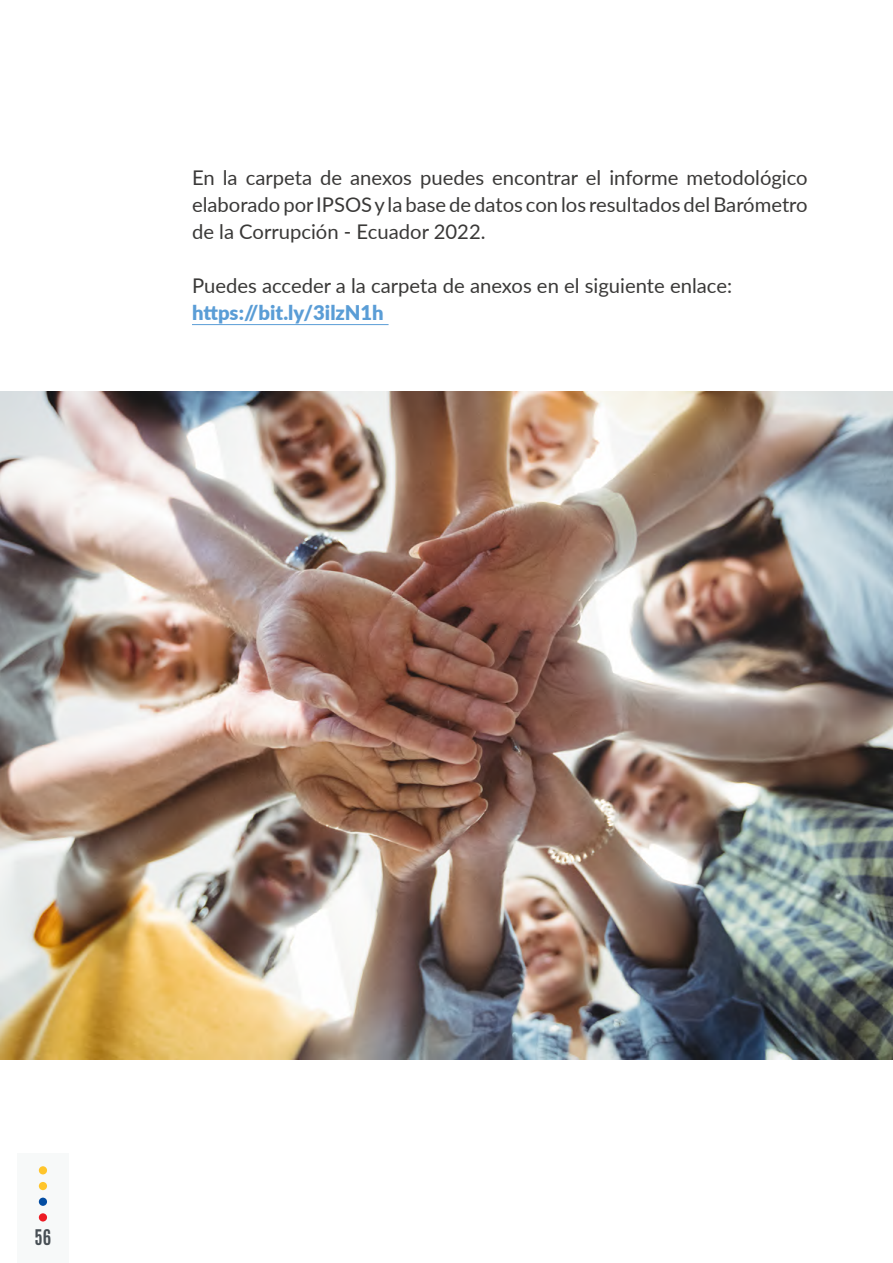
<style>
.page{position:relative;width:893px;height:1263px;background:#fff}
.page>*{position:absolute;margin:0;border:0;box-sizing:border-box;transform-origin:0 0}
.t1{font:20.25px/27px "Lato";color:#3a3938;text-align:justify}
.t2{font:900 20.25px "Lato";color:#5a9dd6}
.t3{font:700 18px "Antonio";color:#484f55}
</style>
<div class="page">
<div style="left:17px;top:1154px;width:52px;height:109px;background:#f7f9f9"></div>
<div style="left:39px;top:1166px;width:8px;height:8px;background:#ffc52b;border-radius:50%"></div>
<div style="left:39px;top:1182px;width:8px;height:8px;background:#ffc52b;border-radius:50%"></div>
<div style="left:39px;top:1197px;width:8px;height:9px;background:#034da2;border-radius:50%"></div>
<div style="left:39px;top:1213px;width:8px;height:8px;background:#ed1b24;border-radius:50%"></div>
<hr style="left:192px;top:324px;width:197px;height:1px;background:#5a9dd6">
<img style="left:0;top:391px;width:893px;height:669px">
<p class="t1" style="left:192px;top:163px;width:617px">En la carpeta de anexos puedes encontrar el informe metodológico elaborado por IPSOS y la base de datos con los resultados del Barómetro de la Corrupción - Ecuador 2022.</p>
<p class="t1" style="left:192px;top:271px;width:542px">Puedes acceder a la carpeta de anexos en el siguiente enlace:</p>
<p class="t2" style="left:192px;top:297px;width:193px">https://bit.ly/3ilzN1h</p>
<p class="t3" style="left:35px;top:1223px;width:18px">56</p>
</div>
